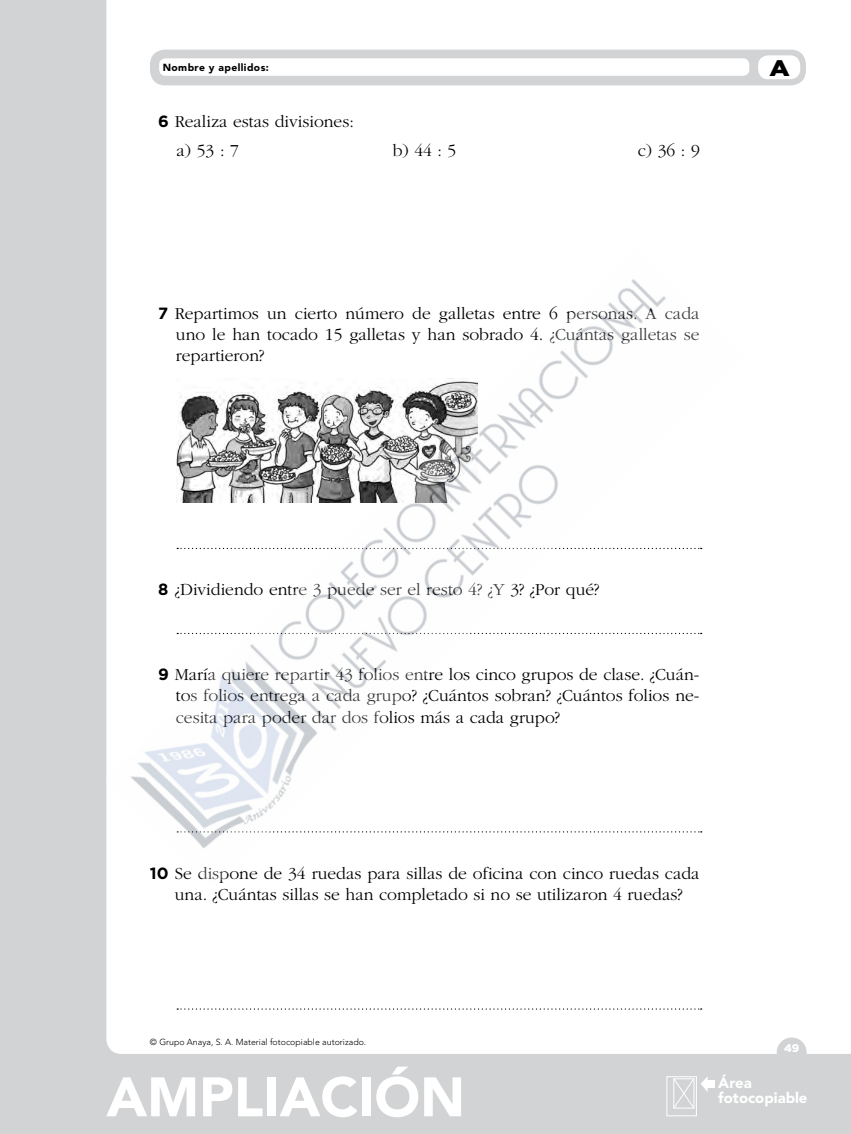
<style>
.page{position:relative;width:851px;height:1134px;background:#fff}
.page>*{position:absolute;margin:0;border:0;box-sizing:border-box;transform-origin:0 0}
.t1{font:900 55px "Avenir LT Std";color:#fff}
.t2{font:900 22.5px "Gotham";color:#000;scale:1.13 1}
.nuclActivSin{font:300 17.5px/21.2px "ITC Garamond Std";color:#000;text-align:justify}
.nuclTextoPieAreaFoto{font:900 14.88px/14.9px "Avenir LT Std";color:#fff}
.numeroFolio{font:900 11.25px "Gotham";color:#fff}
.t3{font:900 10.25px "Avenir LT Std";letter-spacing:.04em;color:#000}
.nuclCopyFotocoIzqui{font:300 8.75px "Avenir LT Std";color:#000}
.s1{font-family:"Gotham";font-weight:700;font-size:16.25px}
</style>
<div class="page">
<div style="left:0;top:0;width:850px;height:1134px;background:#d1d3d4"></div>
<div style="left:106px;top:0;width:744px;height:1054px;background:#fff"></div>
<div style="left:776px;top:1037px;width:30px;height:30px;background:#d1d3d4;border-radius:50%"></div>
<div style="left:666px;top:1076px;width:30px;height:40px;border:1px solid #fff"></div>
<svg style="left:672px;top:1076px;width:35px;height:33px"></svg>
<div style="left:706px;top:1081px;width:8px;height:7px;background:#fff"></div>
<div style="left:150px;top:50px;width:655px;height:35px;background:#d1d3d4;border-radius:15px"></div>
<div style="left:758px;top:55px;width:42px;height:24px;background:#fff;border-radius:10px"></div>
<div style="left:159px;top:58px;width:590px;height:18px;background:#fff;border-radius:6px"></div>
<svg style="left:177px;top:1008px;width:524px;height:2px"></svg>
<img style="left:106px;top:248px;width:638px;height:638px">
<p class="t3" style="left:163px;top:61px;width:108px">Nombre y apellidos:</p>
<p class="t2" style="left:769px;top:52px;width:19px">A</p>
<p class="nuclActivSin" style="left:158px;top:112px;width:197px"><span class="s1">6</span> Realiza estas divisiones:</p>
<p class="nuclActivSin" style="left:176px;top:140px;width:64px">a) 53 : 7</p>
<p class="nuclActivSin" style="left:392px;top:140px;width:65px">b) 44 : 5</p>
<p class="nuclActivSin" style="left:637px;top:140px;width:63px">c) 36 : 9</p>
<p class="nuclActivSin" style="left:176px;top:303px;width:525px;text-indent:-18px"><span class="s1">7</span> Repartimos un cierto número de galletas entre 6 personas. A cada uno le han tocado 15 galletas y han sobrado 4. ¿Cuántas galletas se repartieron?</p>
<p class="nuclActivSin" style="left:158px;top:579px;width:443px"><span class="s1">8</span> ¿Dividiendo entre 3 puede ser el resto 4? ¿Y 3? ¿Por qué?</p>
<p class="nuclActivSin" style="left:176px;top:664px;width:525px;text-indent:-18px"><span class="s1">9</span> María quiere repartir 43 folios entre los cinco grupos de clase. ¿Cuán&shy;tos folios entrega a cada grupo? ¿Cuántos sobran? ¿Cuántos folios ne&shy;cesita para poder dar dos folios más a cada grupo?</p>
<p class="nuclActivSin" style="left:150px;top:863px;width:551px;text-align:center"><span class="s1">10</span> Se dispone de 34 ruedas para sillas de oficina con cinco ruedas cada una. ¿Cuántas sillas se han completado si no se utilizaron 4 ruedas?</p>
<p class="nuclCopyFotocoIzqui" style="left:150px;top:1037px;width:218px">© Grupo Anaya, S. A. Material fotocopiable autorizado.</p>
<p class="t1" style="left:106px;top:1064px;width:360px">AMPLIACIÓN</p>
<p class="numeroFolio" style="left:784px;top:1040px;width:17px">49</p>
<p class="nuclTextoPieAreaFoto" style="left:718px;top:1075px;width:91px">Área fotocopiable</p>
</div>
